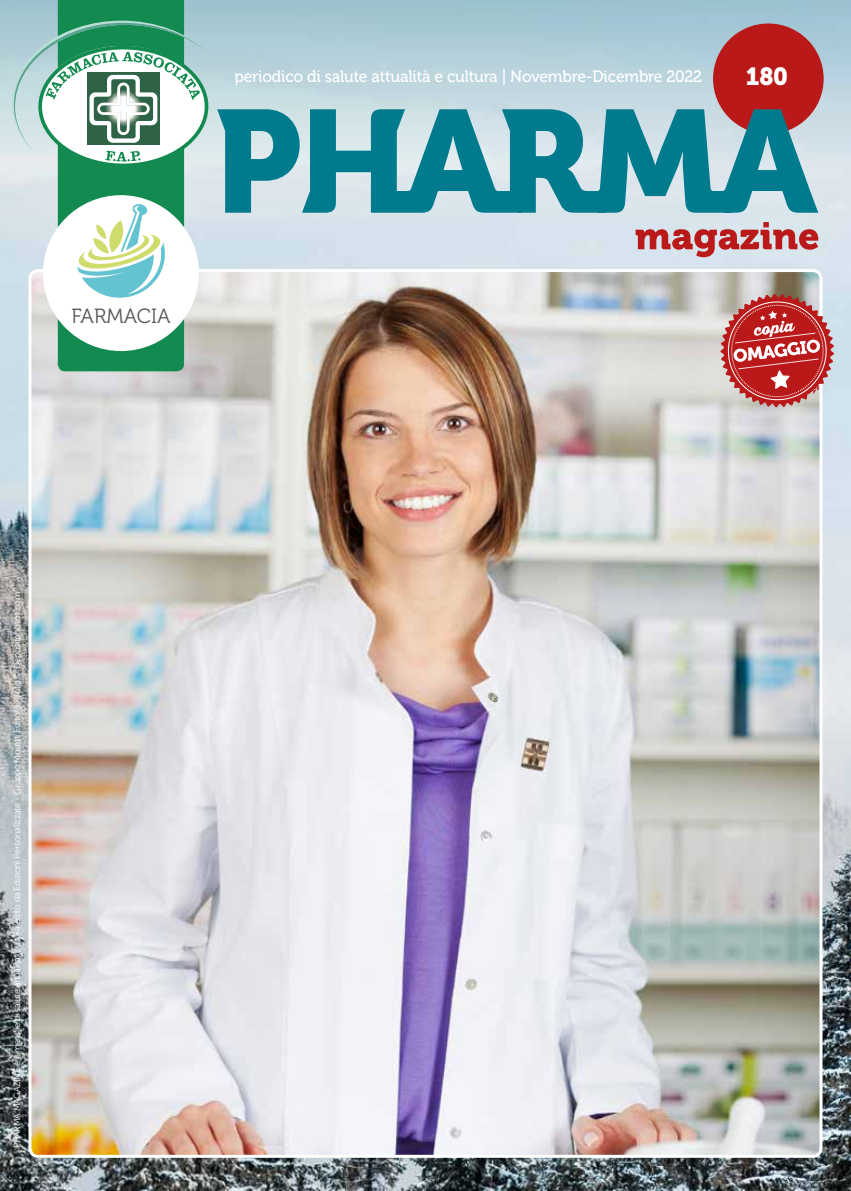
<style>
.page{position:relative;width:851px;height:1191px;background:#fff}
.page>*{position:absolute;margin:0;border:0;box-sizing:border-box;transform-origin:0 0}
.t1{font:24.6px "Museo 900";color:#fff}
.t2{font:20.4px "Museo 300";color:#575756}
.t3{font:16.5px "Museo 500";letter-spacing:-.01em;color:#fff;scale:.95 1}
.t4{font:9px "Museo Sans 300";letter-spacing:-.03em;color:#fff}
</style>
<div class="page">
<img style="left:0;top:161px;width:850px;height:1030px">
<img style="left:30px;top:270px;width:790px;height:886px">
<div style="left:0;top:0;width:850px;height:161px;background:linear-gradient(to bottom,#9ac1ce,#dee8ed)"></div>
<svg style="left:635px;top:222px;width:183px;height:35px;background:#cb9599"></svg>
<div style="left:713px;top:23px;width:110px;height:111px;background:#b91a19;border-radius:50%"></div>
<svg style="left:217px;top:109px;width:601px;height:104px;background:#57a3b1"></svg>
<div style="left:58px;top:0;width:126px;height:371px;background:#138b50"></div>
<svg style="left:12px;top:21px;width:196px;height:146px"></svg>
<div style="left:43px;top:195px;width:156px;height:156px;background:#fff;border-radius:50%"></div>
<svg style="left:720px;top:294px;width:113px;height:113px;background:#c76766"></svg>
<svg style="left:77px;top:203px;width:92px;height:95px"></svg>
<h3 class="t3" style="left:234px;top:67px;width:493px">periodico di salute attualità e cultura | Novembre-Dicembre 2022</h3>
<h1 class="t1" style="left:745px;top:62px;width:43px">180</h1>
<h2 class="t2" style="left:71px;top:305px;width:101px">FARMACIA</h2>
<p class="t4" style="left:12px;top:1148px;width:558px;rotate:-90deg">PHARMA MAGAZINE è il mensile di salute attualità, cultura edito da Edizioni Personalizzate - Gruppo Moretti Editore - foto © Depositphotos.com</p>
</div>
